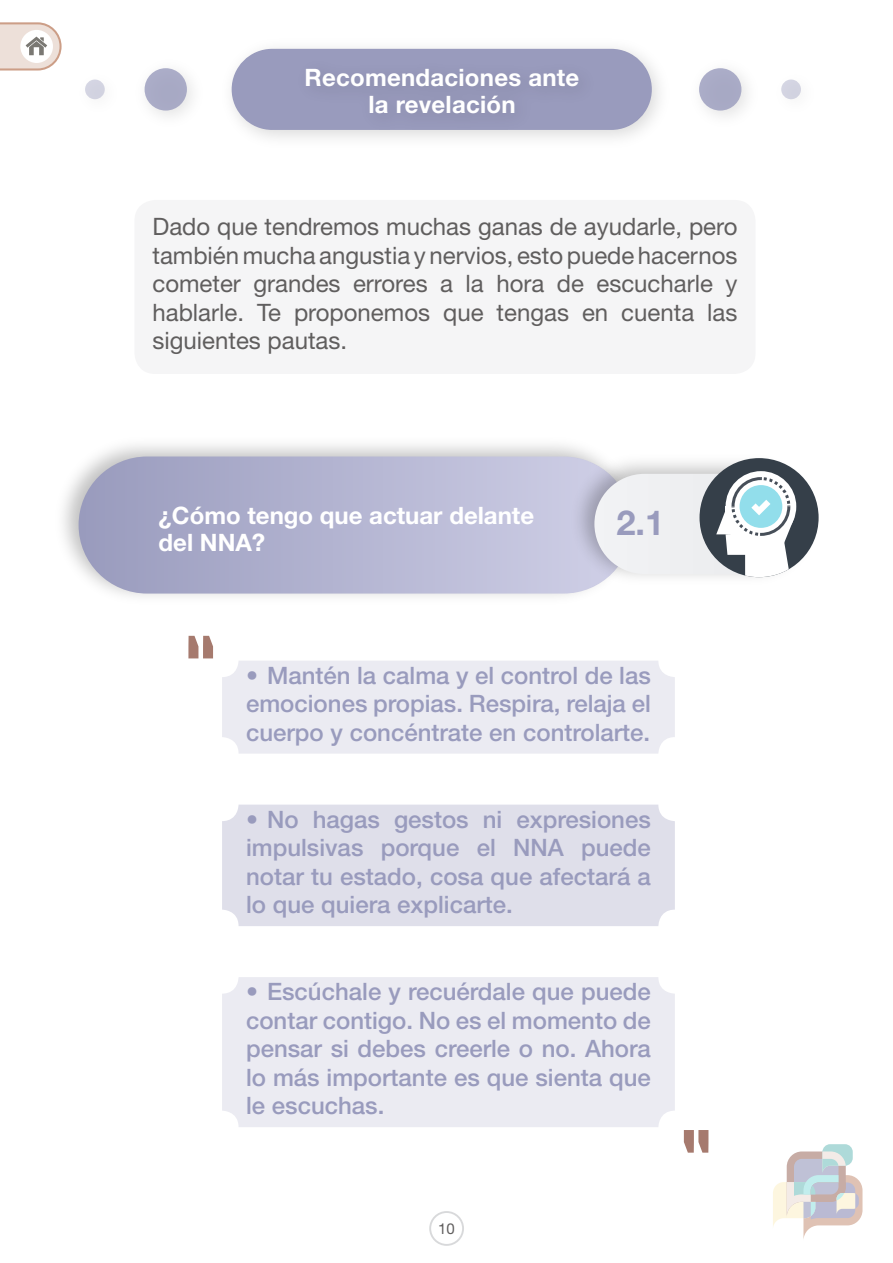
<style>
.page{position:relative;width:893px;height:1263px;background:#fff}
.page>*{position:absolute;margin:0;border:0;box-sizing:border-box;transform-origin:0 0}
.t1{font:700 34.5px "Helvetica Neue LT Std";color:#999bbd}
.t2{font:500 24px/28.5px "Helvetica Neue LT Std";color:#999bbd;text-align:justify}
.t3{font:24px/28.5px "Helvetica Neue LT Std";color:#605e5e;text-align:justify}
.t4{font:700 24px/27px "Helvetica Neue LT Std";letter-spacing:.01em;color:#fff}
.t5{font:15px "Helvetica Neue LT Std";color:#605e5e}
</style>
<div class="page">
<svg style="left:429px;top:1211px;width:35px;height:35px"></svg>
<svg style="left:773px;top:1144px;width:89px;height:95px"></svg>
<svg style="left:0;top:22px;width:62px;height:49px"></svg>
<div style="left:134px;top:200px;width:621px;height:174px;background:#f5f5f6;border-radius:21px"></div>
<img style="left:63px;top:445px;width:516px;height:152px">
<svg style="left:79px;top:456px;width:553px;height:137px"></svg>
<img style="left:563px;top:447px;width:256px;height:145px">
<div style="left:594px;top:474px;width:219px;height:100px;background:#eff0f2;border-radius:50px"></div>
<img style="left:85px;top:53px;width:716px;height:78px">
<div style="left:232px;top:49px;width:420px;height:81px;background:#999bbd;border-radius:41px"></div>
<div style="left:145px;top:68px;width:42px;height:43px;background:#a9aac5;border-radius:50%"></div>
<div style="left:85px;top:80px;width:20px;height:19px;background:#d2d3e1;border-radius:50%"></div>
<div style="left:699px;top:68px;width:42px;height:43px;background:#a9aac5;border-radius:50%"></div>
<div style="left:781px;top:80px;width:20px;height:19px;background:#d3d4e1;border-radius:50%"></div>
<img style="left:253px;top:48px;width:386px;height:90px">
<div style="left:699px;top:458px;width:120px;height:119px;background:#353f49;border-radius:50%"></div>
<div style="left:726px;top:471px;width:70px;height:71px;background:#fff;border-radius:50%"></div>
<svg style="left:716px;top:475px;width:78px;height:102px"></svg>
<div style="left:222px;top:661px;width:453px;height:93px;background:#ebebf2;border-radius:16px"></div>
<div style="left:222px;top:805px;width:453px;height:121px;background:#dfdfea;border-radius:16px"></div>
<div style="left:222px;top:977px;width:453px;height:150px;background:#ebebf2;border-radius:16px"></div>
<svg style="left:188px;top:636px;width:25px;height:22px"></svg>
<svg style="left:684px;top:1130px;width:24px;height:23px"></svg>
<p class="t4" style="left:305px;top:63px;width:276px;text-align:center">Recomendaciones ante la revelación</p>
<p class="t3" style="left:152px;top:212px;width:587px">Dado que tendremos muchas ganas de ayudarle, pero también mucha angustia y nervios, esto puede hacernos cometer grandes errores a la hora de escucharle y hablarle. Te proponemos que tengas en cuenta las siguientes pautas.</p>
<p class="t4" style="left:159px;top:501px;width:377px">¿Cómo tengo que actuar delante del NNA?</p>
<h1 class="t1" style="left:616px;top:501px;width:49px">2.1</h1>
<p class="t2" style="left:246px;top:661px;width:406px">• Mantén la calma y el control de las emociones propias. Respira, relaja el cuerpo y concéntrate en controlarte.</p>
<p class="t2" style="left:246px;top:805px;width:406px">• No hagas gestos ni expresiones impulsivas porque el NNA puede notar tu estado, cosa que afectará a lo que quiera explicarte.</p>
<p class="t2" style="left:246px;top:977px;width:406px">• Escúchale y recuérdale que puede contar contigo. No es el momento de pensar si debes creerle o no. Ahora lo más importante es que sienta que le escuchas.</p>
<p class="t5" style="left:438px;top:1219px;width:18px">10</p>
</div>
